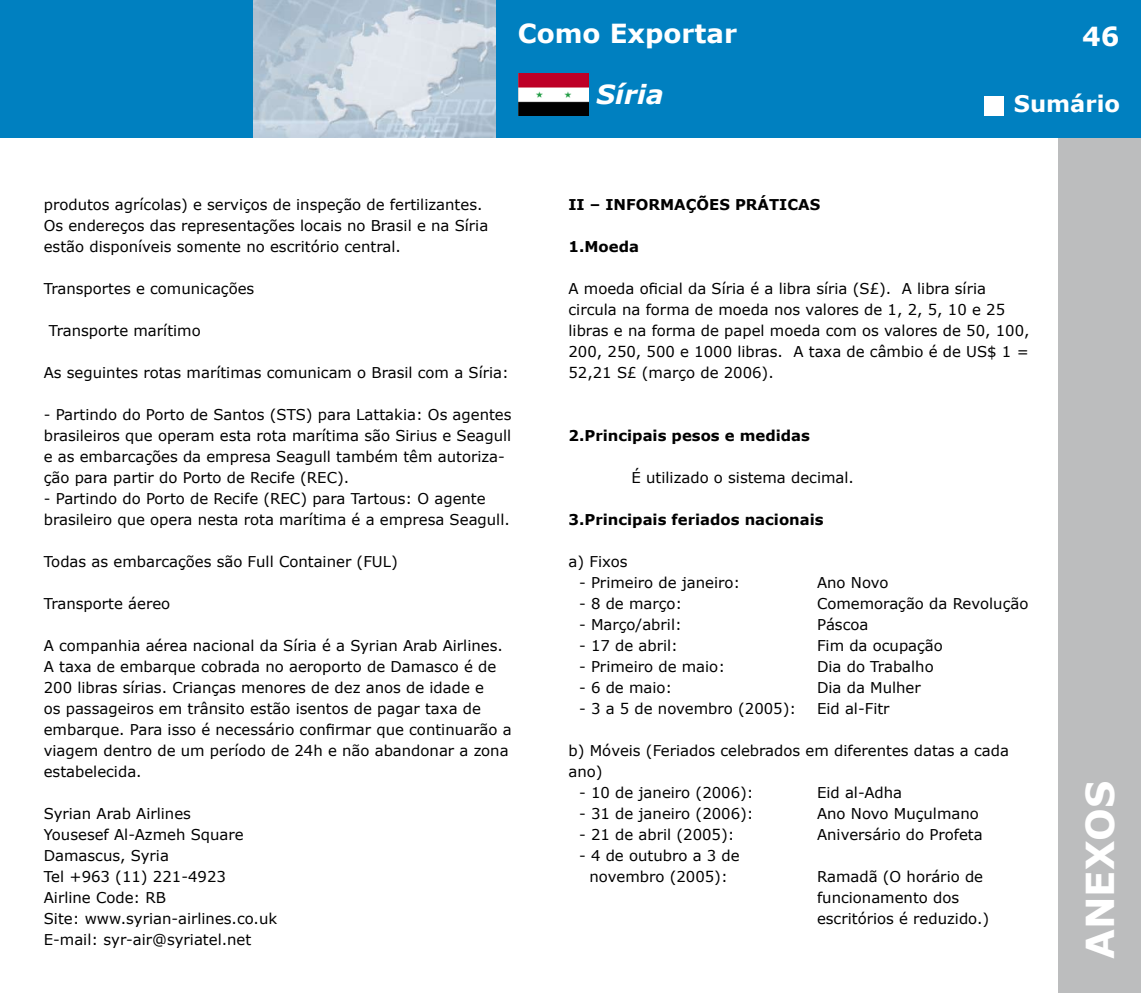
<style>
.page{position:relative;width:1141px;height:993px;background:#fff}
.page>*{position:absolute;margin:0;border:0;box-sizing:border-box;transform-origin:0 0}
.t1{font:700 38.5px "Verdana";color:#fff}
.t2{font:700 26.25px "Verdana";color:#fff}
.t3{font:italic 700 26.25px "Verdana";color:#fff}
.t4{font:700 22.75px "Verdana";color:#fff}
.t5{font:14.88px/21px "Verdana";color:#000}
.t6{font:700 14.88px "Verdana";color:#000}
</style>
<div class="page">
<div style="left:1058px;top:0;width:83px;height:992px;background:#bcbdbe"></div>
<div style="left:0;top:0;width:1141px;height:137px;background:#0080c0"></div>
<img style="left:254px;top:0;width:242px;height:138px">
<div style="left:984px;top:96px;width:19px;height:19px;background:#fff"></div>
<img style="left:518px;top:73px;width:70px;height:42px">
<h2 class="t2" style="left:518px;top:17px;width:221px">Como Exportar</h2>
<h2 class="t3" style="left:596px;top:77px;width:69px">Síria</h2>
<h3 class="t4" style="left:1014px;top:89px;width:108px">Sumário</h3>
<h2 class="t2" style="left:1082px;top:19px;width:19px">46</h2>
<p class="t5" style="left:44px;top:193px;width:446px">produtos agrícolas) e serviços de inspeção de fertilizantes.<br>Os endereços das representações locais no Brasil e na Síria estão disponíveis somente no escritório central.</p>
<p class="t5" style="left:44px;top:277px;width:212px">Transportes e comunicações</p>
<p class="t5" style="left:49px;top:319px;width:153px">Transporte marítimo</p>
<p class="t5" style="left:44px;top:361px;width:467px">As seguintes rotas marítimas comunicam o Brasil com a Síria:</p>
<p class="t5" style="left:44px;top:403px;width:469px">- Partindo do Porto de Santos (STS) para Lattakia: Os agentes brasileiros que operam esta rota marítima são Sirius e Seagull e as embarcações da empresa Seagull também têm autoriza&shy;ção para partir do Porto de Recife (REC).</p>
<p class="t5" style="left:44px;top:487px;width:468px">- Partindo do Porto de Recife (REC) para Tartous: O agente brasileiro que opera nesta rota marítima é a empresa Seagull.</p>
<p class="t5" style="left:44px;top:550px;width:356px">Todas as embarcações são Full Container (FUL)</p>
<p class="t5" style="left:44px;top:592px;width:128px">Transporte áereo</p>
<p class="t5" style="left:44px;top:634px;width:469px">A companhia aérea nacional da Síria é a Syrian Arab Airlines.<br>A taxa de embarque cobrada no aeroporto de Damasco é de 200 libras sírias. Crianças menores de dez anos de idade e<br>os passageiros em trânsito estão isentos de pagar taxa de embarque. Para isso é necessário confirmar que continuarão a viagem dentro de um período de 24h e não abandonar a zona estabelecida.</p>
<p class="t5" style="left:44px;top:802px;width:235px">Syrian Arab Airlines<br>Yousesef Al-Azmeh Square<br>Damascus, Syria<br>Tel +963 (11) 221-4923<br>Airline Code: RB<br>Site: www.syrian-airlines.co.uk<br>E-mail: syr-air@syriatel.net</p>
<p class="t6" style="left:568px;top:195px;width:253px">II – INFORMAÇÕES PRÁTICAS</p>
<p class="t6" style="left:568px;top:237px;width:72px">1 .Moeda</p>
<p class="t5" style="left:568px;top:277px;width:463px">A moeda oficial da Síria é a libra síria (S£). A libra síria circula na forma de moeda nos valores de 1, 2, 5, 10 e 25 libras e na forma de papel moeda com os valores de 50, 100, 200, 250, 500 e 1000 libras. A taxa de câmbio é de US$ 1 = 52,21 S£ (março de 2006).</p>
<p class="t6" style="left:568px;top:426px;width:243px">2.Principais pesos e medidas</p>
<p class="t5" style="left:631px;top:466px;width:224px">É utilizado o sistema decimal.</p>
<p class="t6" style="left:568px;top:510px;width:257px">3.Principais feriados nacionais</p>
<p class="t5" style="left:568px;top:550px;width:60px">a) Fixos</p>
<p class="t5" style="left:579px;top:571px;width:163px">- Primeiro de janeiro:</p>
<p class="t5" style="left:817px;top:571px;width:73px">Ano Novo</p>
<p class="t5" style="left:579px;top:592px;width:105px">- 8 de março:</p>
<p class="t5" style="left:817px;top:592px;width:213px">Comemoração da Revolução</p>
<p class="t5" style="left:579px;top:613px;width:104px">- Março/abril:</p>
<p class="t5" style="left:817px;top:613px;width:53px">Páscoa</p>
<p class="t5" style="left:579px;top:634px;width:100px">- 17 de abril:</p>
<p class="t5" style="left:817px;top:634px;width:127px">Fim da ocupação</p>
<p class="t5" style="left:579px;top:655px;width:148px">- Primeiro de maio:</p>
<p class="t5" style="left:817px;top:655px;width:118px">Dia do Trabalho</p>
<p class="t5" style="left:579px;top:676px;width:95px">- 6 de maio:</p>
<p class="t5" style="left:817px;top:676px;width:105px">Dia da Mulher</p>
<p class="t5" style="left:579px;top:697px;width:219px">- 3 a 5 de novembro (2005):</p>
<p class="t5" style="left:817px;top:697px;width:74px">Eid al-Fitr</p>
<p class="t5" style="left:568px;top:739px;width:442px">b) Móveis (Feriados celebrados em diferentes datas a cada ano)</p>
<p class="t5" style="left:579px;top:781px;width:176px">- 10 de janeiro (2006):</p>
<p class="t5" style="left:817px;top:781px;width:87px">Eid al-Adha</p>
<p class="t5" style="left:579px;top:802px;width:176px">- 31 de janeiro (2006):</p>
<p class="t5" style="left:817px;top:802px;width:163px">Ano Novo Muçulmano</p>
<p class="t5" style="left:579px;top:823px;width:157px">- 21 de abril (2005):</p>
<p class="t5" style="left:817px;top:823px;width:167px">Aniversário do Profeta</p>
<p class="t5" style="left:579px;top:844px;width:162px;text-align:center">- 4 de outubro a 3 de novembro (2005):</p>
<p class="t5" style="left:817px;top:865px;width:174px">Ramadã (O horário de funcionamento dos escritórios é reduzido.)</p>
<h1 class="t1" style="left:1076px;top:958px;width:180px;rotate:-90deg">ANEXOS</h1>
</div>
